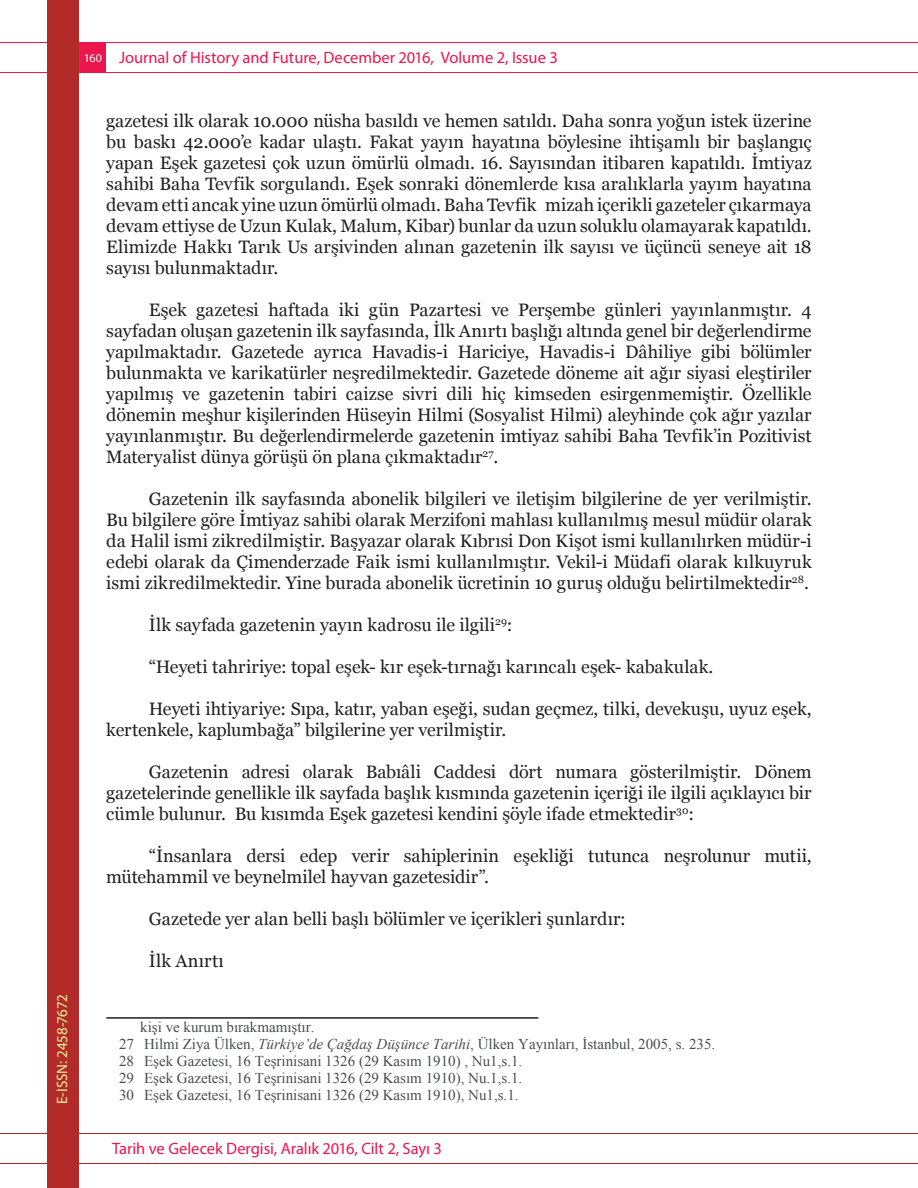
<style>
.page{position:relative;width:918px;height:1188px;background:#fff}
.page>*{position:absolute;margin:0;border:0;box-sizing:border-box;transform-origin:0 0}
.Body_text_normal{font:18px/21px "Georgia";color:#231f20;text-align:justify}
.t1{font:16.5px "Myriad Pro";letter-spacing:-.005em;color:#ed154d}
.Body_text_normal_foo{font:15px "Times New Roman";color:#4b4c4d}
.t2{font:15px "Myriad Pro";letter-spacing:-.015em;color:#f6f299}
.t3{font:12px "Myriad Pro";color:#fff}
.s1{font-style:italic}
</style>
<div class="page">
<hr style="left:0;top:42px;width:918px;height:1px;background:#ed154d">
<hr style="left:0;top:72px;width:918px;height:1px;background:#ed154d">
<hr style="left:0;top:1133px;width:918px;height:1px;background:#b12227">
<hr style="left:0;top:1163px;width:918px;height:1px;background:#b12227">
<div style="left:78px;top:43px;width:28px;height:29px;background:#ed154d"></div>
<div style="left:47px;top:0;width:31px;height:1188px;background:#b22b29"></div>
<hr style="left:106px;top:1017px;width:432px;height:2px;background:#231f20">
<p class="t3" style="left:84px;top:51px;width:20px">160</p>
<p class="t1" style="left:119px;top:48px;width:440px">Journal of History and Future, December 2016, Volume 2, Issue 3</p>
<p class="t2" style="left:53px;top:1104px;width:112px;rotate:-90deg">E-ISSN: 2458-7672</p>
<p class="Body_text_normal" style="left:106px;top:111px;width:707px">gazetesi ilk olarak 10.000 nüsha basıldı ve hemen satıldı. Daha sonra yoğun istek üzerine bu baskı 42.000’e kadar ulaştı. Fakat yayın hayatına böylesine ihtişamlı bir başlangıç yapan Eşek gazetesi çok uzun ömürlü olmadı. 16. Sayısından itibaren kapatıldı. İmtiyaz sahibi Baha Tevfik sorgulandı. Eşek sonraki dönemlerde kısa aralıklarla yayım hayatına devam etti ancak yine uzun ömürlü olmadı. Baha Tevfik mizah içerikli gazeteler çıkarmaya devam ettiyse de Uzun Kulak, Malum, Kibar) bunlar da uzun soluklu olamayarak kapatıldı.<br>Elimizde Hakkı Tarık Us arşivinden alınan gazetenin ilk sayısı ve üçüncü seneye ait 18 sayısı bulunmaktadır.</p>
<p class="Body_text_normal" style="left:106px;top:300px;width:707px;text-indent:43px">Eşek gazetesi haftada iki gün Pazartesi ve Perşembe günleri yayınlanmıştır. 4 sayfadan oluşan gazetenin ilk sayfasında, İlk Anırtı başlığı altında genel bir değerlendirme yapılmaktadır. Gazetede ayrıca Havadis-i Hariciye, Havadis-i Dâhiliye gibi bölümler bulunmakta ve karikatürler neşredilmektedir. Gazetede döneme ait ağır siyasi eleştiriler yapılmış ve gazetenin tabiri caizse sivri dili hiç kimseden esirgenmemiştir. Özellikle dönemin meşhur kişilerinden Hüseyin Hilmi (Sosyalist Hilmi) aleyhinde çok ağır yazılar yayınlanmıştır. Bu değerlendirmelerde gazetenin imtiyaz sahibi Baha Tevfik’in Pozitivist Materyalist dünya görüşü ön plana çıkmaktadır<sup>27</sup>.</p>
<p class="Body_text_normal" style="left:106px;top:489px;width:707px;text-indent:43px">Gazetenin ilk sayfasında abonelik bilgileri ve iletişim bilgilerine de yer verilmiştir.<br>Bu bilgilere göre İmtiyaz sahibi olarak Merzifoni mahlası kullanılmış mesul müdür olarak da Halil ismi zikredilmiştir. Başyazar olarak Kıbrısi Don Kişot ismi kullanılırken müdür-i edebi olarak da Çimenderzade Faik ismi kullanılmıştır. Vekil-i Müdafi olarak kılkuyruk ismi zikredilmektedir. Yine burada abonelik ücretinin 10 guruş olduğu belirtilmektedir<sup>28</sup>.</p>
<p class="Body_text_normal" style="left:149px;top:615px;width:365px">İlk sayfada gazetenin yayın kadrosu ile ilgili<sup>29</sup>:</p>
<p class="Body_text_normal" style="left:149px;top:657px;width:566px">“Heyeti tahririye: topal eşek- kır eşek-tırnağı karıncalı eşek- kabakulak.</p>
<p class="Body_text_normal" style="left:106px;top:699px;width:707px;text-indent:43px">Heyeti ihtiyariye: Sıpa, katır, yaban eşeği, sudan geçmez, tilki, devekuşu, uyuz eşek, kertenkele, kaplumbağa” bilgilerine yer verilmiştir.</p>
<p class="Body_text_normal" style="left:106px;top:762px;width:707px;text-indent:43px">Gazetenin adresi olarak Babıâli Caddesi dört numara gösterilmiştir. Dönem gazetelerinde genellikle ilk sayfada başlık kısmında gazetenin içeriği ile ilgili açıklayıcı bir cümle bulunur. Bu kısımda Eşek gazetesi kendini şöyle ifade etmektedir<sup>30</sup>:</p>
<p class="Body_text_normal" style="left:106px;top:846px;width:707px;text-indent:43px">“İnsanlara dersi edep verir sahiplerinin eşekliği tutunca neşrolunur mutii, mütehammil ve beynelmilel hayvan gazetesidir”.</p>
<p class="Body_text_normal" style="left:149px;top:909px;width:479px">Gazetede yer alan belli başlı bölümler ve içerikleri şunlardır:</p>
<p class="Body_text_normal" style="left:149px;top:951px;width:76px">İlk Anırtı</p>
<p class="Body_text_normal_foo" style="left:140px;top:1017px;width:176px">kişi ve kurum bırakmamıştır.</p>
<p class="Body_text_normal_foo" style="left:119px;top:1034px;width:598px">27 Hilmi Ziya Ülken, <span class="s1">Türkiye’de Çağdaş Düşünce Tarihi</span>, Ülken Yayınları, İstanbul, 2005, s. 235.</p>
<p class="Body_text_normal_foo" style="left:119px;top:1051px;width:405px">28 Eşek Gazetesi, 16 Teşrinisani 1326 (29 Kasım 1910) , Nu1,s.1.</p>
<p class="Body_text_normal_foo" style="left:119px;top:1068px;width:405px">29 Eşek Gazetesi, 16 Teşrinisani 1326 (29 Kasım 1910), Nu.1,s.1.</p>
<p class="Body_text_normal_foo" style="left:119px;top:1085px;width:401px">30 Eşek Gazetesi, 16 Teşrinisani 1326 (29 Kasım 1910), Nu1,s.1.</p>
<p class="t1" style="left:112px;top:1139px;width:331px">Tarih ve Gelecek Dergisi, Aralık 2016, Cilt 2, Sayı 3</p>
</div>
